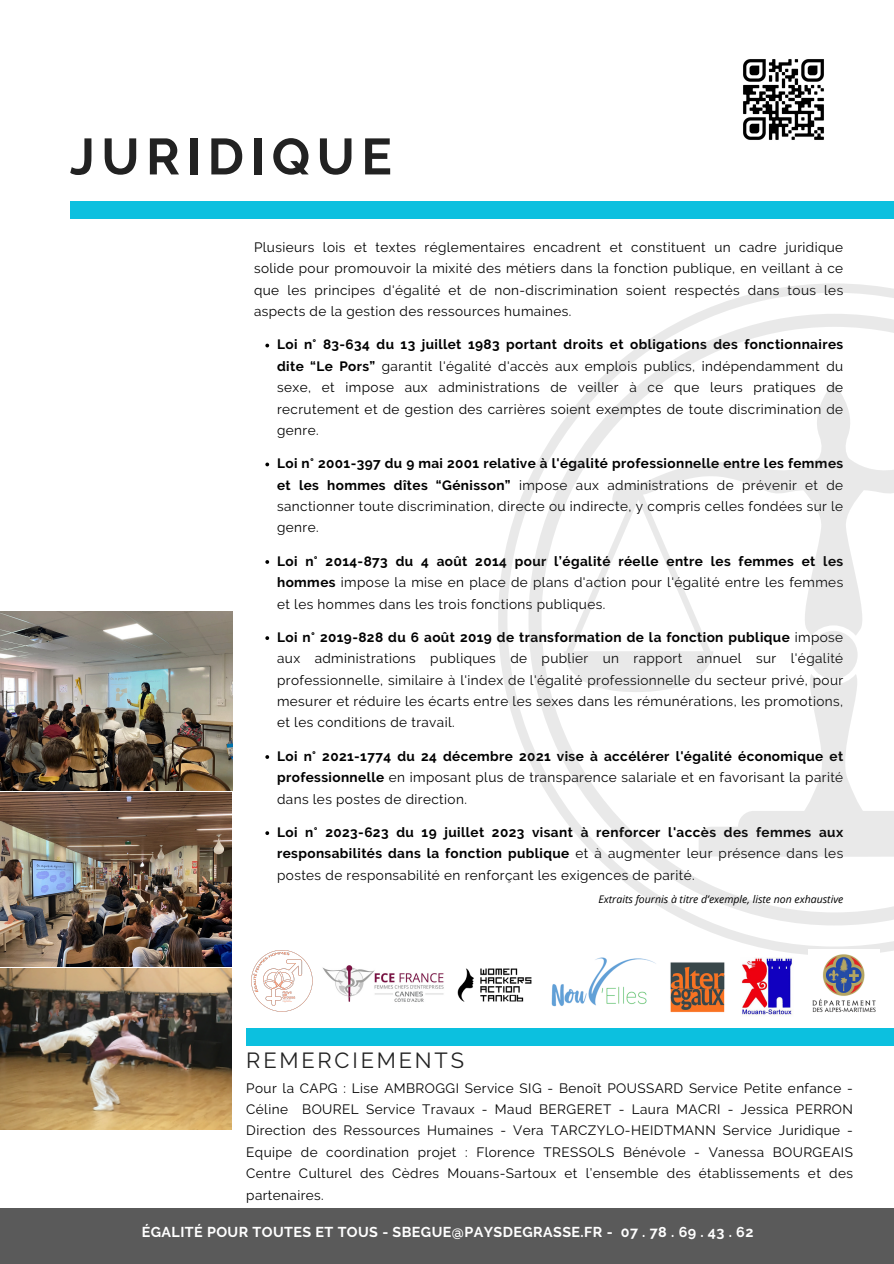
<style>
.page{position:relative;width:894px;height:1264px;background:#fff}
.page>*{position:absolute;margin:0;border:0;box-sizing:border-box;transform-origin:0 0}
.t1{font:700 50.7px "Raleway";letter-spacing:.13em;color:#222}
.t2{font:21.75px "Raleway";letter-spacing:.13em;color:#222}
.t3{font:700 14.25px "Raleway";letter-spacing:.03em;color:#fff}
.t4{font:13.5px/21.5px "Raleway";letter-spacing:.03em;color:#000;text-align:justify}
.t5{font:700 13.5px/21.5px "Raleway";letter-spacing:.03em;color:#000;text-align:justify}
.t6{font:italic 10.5px "Open Sans";color:#000}
.s1{font-weight:700}
.s2{font-weight:400}
</style>
<div class="page">
<div style="left:70px;top:202px;width:823px;height:17px;background:#0cc0df"></div>
<div style="left:0;top:1208px;width:893px;height:55px;background:#5a5a5a"></div>
<div style="left:246px;top:1028px;width:647px;height:17px;background:#0cc0df"></div>
<svg style="left:265px;top:343px;width:4px;height:4px"></svg>
<svg style="left:265px;top:462px;width:4px;height:4px"></svg>
<svg style="left:265px;top:560px;width:4px;height:4px"></svg>
<svg style="left:265px;top:636px;width:4px;height:4px"></svg>
<svg style="left:265px;top:755px;width:4px;height:4px"></svg>
<svg style="left:265px;top:831px;width:4px;height:4px"></svg>
<svg style="left:498px;top:283px;width:395px;height:672px"></svg>
<img style="left:251px;top:950px;width:62px;height:62px">
<img style="left:743px;top:59px;width:81px;height:81px">
<img style="left:457px;top:947px;width:74px;height:55px">
<img style="left:551px;top:957px;width:105px;height:50px">
<img style="left:741px;top:957px;width:51px;height:59px">
<img style="left:670px;top:962px;width:55px;height:51px">
<img style="left:0;top:792px;width:232px;height:337px">
<img style="left:0;top:611px;width:232px;height:179px">
<img style="left:808px;top:949px;width:71px;height:63px">
<img style="left:322px;top:965px;width:122px;height:37px">
<p class="t1" style="left:70px;top:127px;width:323px">JURIDIQUE</p>
<h1 class="t4" style="left:254px;top:236px;width:590px">Plusieurs lois et textes réglementaires encadrent et constituent un cadre juridique solide pour promouvoir la mixité des métiers dans la fonction publique, en veillant à ce que les principes d'égalité et de non-discrimination soient respectés dans tous les aspects de la gestion des ressources humaines.</h1>
<p class="t4" style="left:277px;top:334px;width:567px"><span class="s1">Loi n° 83-634 du 13 juillet 1983 portant droits et obligations des fonctionnaires dite “Le Pors”</span> garantit l'égalité d'accès aux emplois publics, indépendamment du sexe, et impose aux administrations de veiller à ce que leurs pratiques de recrutement et de gestion des carrières soient exemptes de toute discrimination de genre.</p>
<p class="t4" style="left:277px;top:453px;width:567px"><span class="s1">Loi n° 2001-397 du 9 mai 2001 relative à l'égalité professionnelle entre les femmes et les hommes dîtes “Génisson”</span> impose aux administrations de prévenir et de sanctionner toute discrimination, directe ou indirecte, y compris celles fondées sur le genre.</p>
<p class="t4" style="left:277px;top:550px;width:567px"><span class="s1">Loi n° 2014-873 du 4 août 2014 pour l’égalité réelle entre les femmes et les hommes</span> impose la mise en place de plans d'action pour l'égalité entre les femmes et les hommes dans les trois fonctions publiques.</p>
<p class="t4" style="left:277px;top:626px;width:567px"><span class="s1">Loi n° 2019-828 du 6 août 2019 de transformation de la fonction publique</span> impose aux administrations publiques de publier un rapport annuel sur l'égalité professionnelle, similaire à l'index de l'égalité professionnelle du secteur privé, pour mesurer et réduire les écarts entre les sexes dans les rémunérations, les promotions, et les conditions de travail.</p>
<p class="t4" style="left:277px;top:745px;width:567px"><span class="s1">Loi n° 2021-1774 du 24 décembre 2021 vise à accélérer l'égalité économique et professionnelle</span> en imposant plus de transparence salariale et en favorisant la parité dans les postes de direction.</p>
<h4 class="t5" style="left:277px;top:821px;width:567px">Loi n° 2023-623 du 19 juillet 2023 visant à renforcer l'accès des femmes aux responsabilités dans la fonction publique <span class="s2">et à augmenter leur présence dans les postes de responsabilité en renforçant les exigences de parité.</span></h4>
<p class="t2" style="left:246px;top:1047px;width:219px">REMERCIEMENTS</p>
<p class="t6" style="left:598px;top:891px;width:246px">Extraits fournis à titre d’exemple, liste non exhaustive</p>
<p class="t4" style="left:246px;top:1077px;width:608px">Pour la CAPG : Lise AMBROGGI Service SIG - Benoît POUSSARD Service Petite enfance - Céline BOUREL Service Travaux - Maud BERGERET - Laura MACRI - Jessica PERRON Direction des Ressources Humaines - Vera TARCZYLO-HEIDTMANN Service Juridique - Equipe de coordination projet : Florence TRESSOLS Bénévole - Vanessa BOURGEAIS Centre Culturel des Cèdres Mouans-Sartoux et l’ensemble des établissements et des partenaires.</p>
<p class="t3" style="left:142px;top:1223px;width:613px">ÉGALITÉ POUR TOUTES ET TOUS - SBEGUE@PAYSDEGRASSE.FR - 07 . 78 . 69 . 43 . 62</p>
</div>
